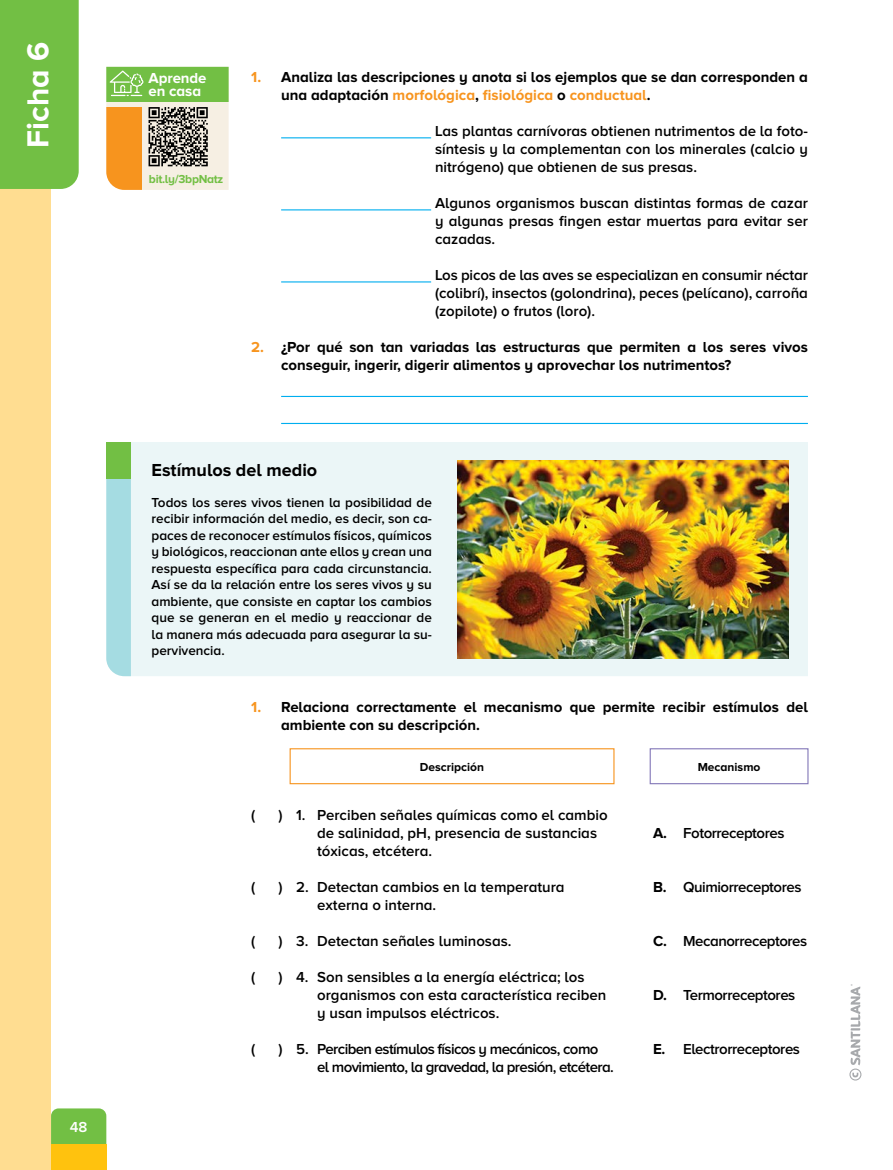
<style>
.page{position:relative;width:893px;height:1170px;background:#fff}
.page>*{position:absolute;margin:0;border:0;box-sizing:border-box;transform-origin:0 0}
.t1{font:700 31.5px "Proxima Nova A";color:#fff}
.t2{font:700 18px "Proxima Nova A";color:#000}
.t3{font:600 15px/18px "Proxima Nova A";color:#000;text-align:justify}
.t4{font:700 15px/18px "Proxima Nova A";color:#000}
.t5{font:600 15px "Proxima Nova A";letter-spacing:-.03em;color:#000}
.t6{font:600 15px/18px "Proxima Nova A";letter-spacing:-.04em;color:#000}
.t7{font:700 15px/13.5px "Proxima Nova A";letter-spacing:-.005em;color:#fff}
.t8{font:600 15px "Proxima Nova A";color:#fff}
.t9{font:600 13.5px/16.5px "Proxima Nova A";color:#000;text-align:justify}
.t10{font:700 12px "Proxima Nova A";color:#000}
.t11{font:700 12px "Proxima Nova A";letter-spacing:-.025em;color:#72bf44}
.s1{color:#f7941e}
.s2{font-weight:700}
</style>
<div class="page">
<div style="left:0;top:172px;width:51px;height:997px;background:#ffdd91"></div>
<div style="left:0;top:0;width:79px;height:189px;background:#72bf44"></div>
<div style="left:51px;top:1108px;width:55px;height:36px;background:#72bf44"></div>
<div style="left:51px;top:1144px;width:55px;height:25px;background:#ffc20e"></div>
<hr style="left:281px;top:137px;width:150px;height:1px;background:#00aeef">
<hr style="left:281px;top:209px;width:150px;height:1px;background:#00aeef">
<hr style="left:281px;top:281px;width:150px;height:1px;background:#00aeef">
<hr style="left:281px;top:396px;width:527px;height:1px;background:#00aeef">
<hr style="left:281px;top:423px;width:527px;height:1px;background:#00aeef">
<div style="left:131px;top:442px;width:677px;height:234px;background:#ebf6f7"></div>
<div style="left:106px;top:478px;width:25px;height:198px;background:#a5dce2"></div>
<div style="left:106px;top:442px;width:25px;height:36px;background:#72bf44"></div>
<img style="left:457px;top:460px;width:331px;height:198px">
<div style="left:290px;top:748px;width:324px;height:36px;border:1px solid #f7941e"></div>
<div style="left:650px;top:748px;width:158px;height:36px;border:1px solid #8378b8"></div>
<svg style="left:106px;top:67px;width:123px;height:123px;background:#b7b77b"></svg>
<svg style="left:849px;top:984px;width:12px;height:96px"></svg>
<h1 class="t1" style="left:20px;top:148px;width:107px;rotate:-90deg">Ficha 6</h1>
<p class="t8" style="left:70px;top:1118px;width:19px">48</p>
<p class="t7" style="left:149px;top:71px;width:60px">Aprende en casa</p>
<p class="t11" style="left:149px;top:172px;width:76px">bit.ly/3bpNatz</p>
<p class="t4" style="left:281px;top:68px;width:528px;text-indent:-30px"><span class="s1">1.</span> Analiza las descripciones y anota si los ejemplos que se dan corresponden a una adaptación <span class="s1">morfológica</span>, <span class="s1">fisiológica</span> o <span class="s1">conductual</span>.</p>
<p class="t3" style="left:435px;top:122px;width:374px">Las plantas carnívoras obtienen nutrimentos de la foto&shy;síntesis y la complementan con los minerales (calcio y nitrógeno) que obtienen de sus presas.</p>
<p class="t3" style="left:435px;top:194px;width:374px">Algunos organismos buscan distintas formas de cazar y algunas presas fingen estar muertas para evitar ser cazadas.</p>
<p class="t3" style="left:435px;top:266px;width:374px">Los picos de las aves se especializan en consumir néctar (colibrí), insectos (golondrina), peces (pelícano), carroña (zopilote) o frutos (loro).</p>
<p class="t4" style="left:281px;top:338px;width:528px;text-indent:-30px"><span class="s1">2.</span> ¿Por qué son tan variadas las estructuras que permiten a los seres vivos conseguir, ingerir, digerir alimentos y aprovechar los nutrimentos?</p>
<p class="t2" style="left:152px;top:460px;width:167px">Estímulos del medio</p>
<p class="t9" style="left:152px;top:493px;width:282px">Todos los seres vivos tienen la posibilidad de recibir información del medio, es decir, son ca&shy;paces de reconocer estímulos físicos, químicos y biológicos, reaccionan ante ellos y crean una respuesta específica para cada circunstancia.<br>Así se da la relación entre los seres vivos y su ambiente, que consiste en captar los cambios que se generan en el medio y reaccionar de la manera más adecuada para asegurar la su&shy;pervivencia.</p>
<p class="t4" style="left:281px;top:698px;width:528px;text-indent:-30px"><span class="s1">1.</span> Relaciona correctamente el mecanismo que permite recibir estímulos del ambiente con su descripción.</p>
<p class="t10" style="left:420px;top:760px;width:66px">Descripción</p>
<p class="t10" style="left:698px;top:760px;width:64px">Mecanismo</p>
<p class="t3" style="left:251px;top:806px;width:6px">(</p>
<p class="t3" style="left:317px;top:806px;width:292px;text-align:left;text-indent:-39px">) 1. Perciben señales químicas como el cambio de salinidad, pH, presencia de sustancias tóxicas, etcétera.</p>
<p class="t3" style="left:251px;top:878px;width:6px">(</p>
<p class="t3" style="left:317px;top:878px;width:249px;text-indent:-39px">) 2. Detectan cambios en la temperatura externa o interna.</p>
<p class="t3" style="left:251px;top:932px;width:6px">(</p>
<p class="t3" style="left:278px;top:932px;width:235px">) 3. Detectan señales luminosas.</p>
<p class="t3" style="left:251px;top:968px;width:6px">(</p>
<p class="t3" style="left:317px;top:968px;width:291px;text-align:left;text-indent:-39px">) 4. Son sensibles a la energía eléctrica; los organismos con esta característica reciben y usan impulsos eléctricos.</p>
<p class="t3" style="left:251px;top:1040px;width:6px">(</p>
<p class="t6" style="left:317px;top:1040px;width:298px;text-indent:-39px">) 5. Perciben estímulos físicos y mecánicos, como el movimiento, la gravedad, la presión, etcétera.</p>
<p class="t5" style="left:653px;top:824px;width:133px"><span class="s2">A.</span> Fotorreceptores</p>
<p class="t5" style="left:653px;top:878px;width:150px"><span class="s2">B.</span> Quimiorreceptores</p>
<p class="t5" style="left:653px;top:932px;width:156px"><span class="s2">C.</span> Mecanorreceptores</p>
<p class="t5" style="left:653px;top:986px;width:144px"><span class="s2">D.</span> Termorreceptores</p>
<p class="t5" style="left:653px;top:1040px;width:148px"><span class="s2">E.</span> Electrorreceptores</p>
</div>
